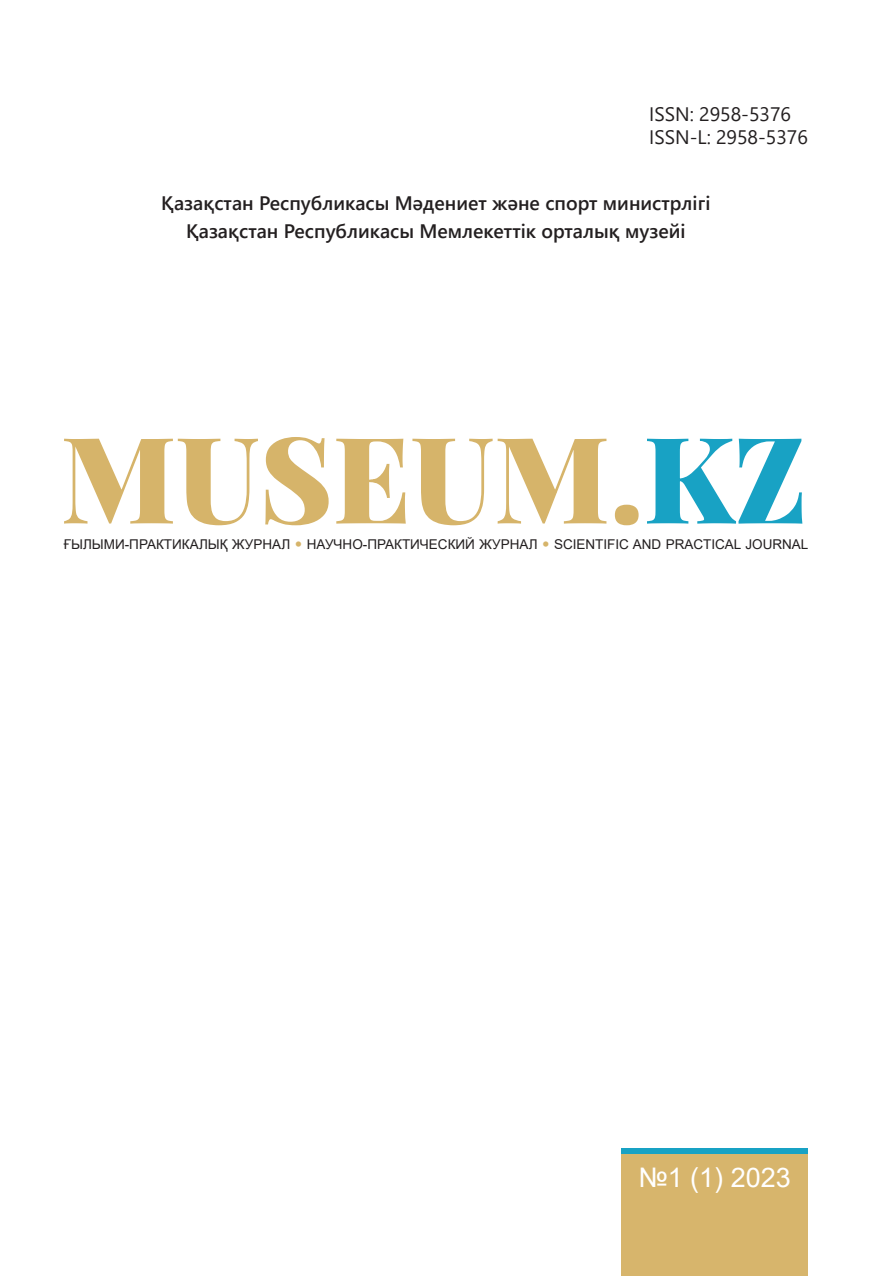
<style>
.page{position:relative;width:893px;height:1276px;background:#fff}
.page>*{position:absolute;margin:0;border:0;box-sizing:border-box;transform-origin:0 0}
.t1{font:27px "Arial";color:#fff}
.t2{font:600 19.5px/27.6px "Segoe UI";color:#231f20;text-align:center}
.t3{font:19.5px/23.4px "Segoe UI";color:#231f20}
.t4{font:13.5px "Arial";color:#231f20}
</style>
<div class="page">
<div style="left:622px;top:1148px;width:186px;height:128px;background:#d7b56c"></div>
<svg style="left:64px;top:439px;width:194px;height:86px"></svg>
<svg style="left:265px;top:437px;width:64px;height:88px"></svg>
<svg style="left:336px;top:439px;width:70px;height:84px"></svg>
<svg style="left:412px;top:439px;width:194px;height:86px"></svg>
<svg style="left:615px;top:505px;width:24px;height:20px"></svg>
<svg style="left:647px;top:439px;width:155px;height:84px"></svg>
<div style="left:622px;top:1148px;width:186px;height:5px;background:#18a2c4"></div>
<p class="t3" style="left:649px;top:100px;width:160px">ISSN: 2958-5376<br>ISSN-L: 2958-5376</p>
<p class="t2" style="left:161px;top:187px;width:551px">Қазақстан Республикасы Мәдениет және спорт министрлігі<br>Қазақстан Республикасы Мемлекеттік орталық музейі</p>
<p class="t4" style="left:64px;top:534px;width:746px">ҒЫЛЫМИ-ПРАКТИКАЛЫҚ ЖУРНАЛ НАУЧНО-ПРАКТИЧЕСКИЙ ЖУРНАЛ SCIENTIFIC AND PRACTICAL JOURNAL</p>
<h1 class="t1" style="left:639px;top:1158px;width:154px">№1 (1) 2023</h1>
</div>
